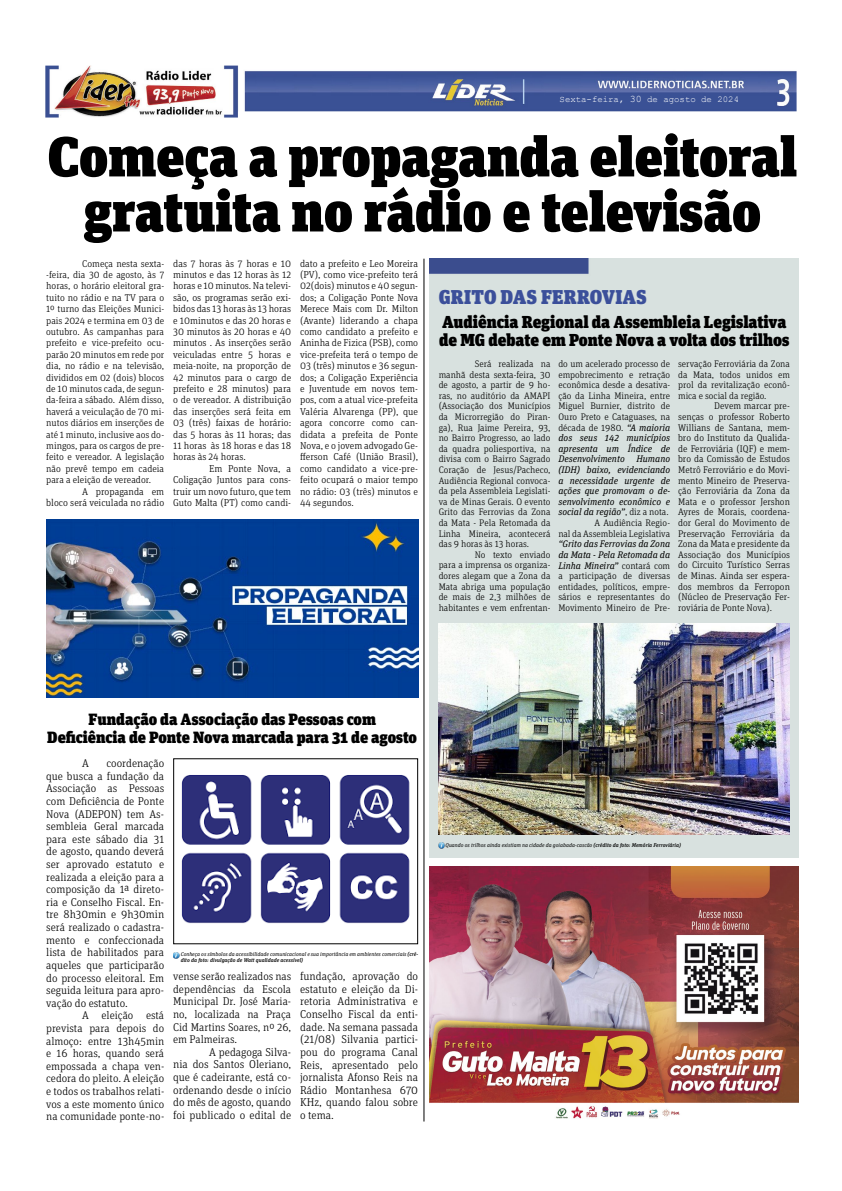
<style>
.page{position:relative;width:842px;height:1191px;background:#fff}
.page>*{position:absolute;margin:0;border:0;box-sizing:border-box;transform-origin:0 0}
.t1{font:900 56.2px/55px "Unit Slab Pro";color:#000;text-align:center}
.t2{font:900 20px "Unit Slab Pro";letter-spacing:.01em;color:#3b4f9a}
.t3{font:900 17.3px/18px "Unit Slab Pro";color:#000}
.t4{font:900 16.3px/18px "Unit Slab Pro";color:#000;text-align:center}
.t5{font:300 11.4px/12.6px "Unit Slab Pro";color:#000;text-align:justify}
.t6{font:300 11.3px/12.6px "Unit Slab Pro";color:#000;text-align:justify}
.t7{font:300 11.2px/12.6px "Unit Slab Pro";color:#000;text-align:justify}
.t8{font:300 10px/11.4px "Unit Slab Pro";color:#000;text-align:justify}
.t9{font:300 9.8px/11.4px "Unit Slab Pro";color:#000;text-align:justify}
.t10{font:300 9.6px/10.6px "Unit Slab Pro";color:#000;text-align:justify}
.t11{font:300 9.5px/10.6px "Unit Slab Pro";color:#000;text-align:justify}
.t12{font:9px "Courier New";color:#fff}
.t13{font:italic 5.5px/5.5px "Unit Slab Pro";color:#000}
.s1{font-size:10px}
.s2{font-weight:400;font-style:italic}
.s3{font-weight:500}
</style>
<div class="page">
<img style="left:45px;top:66px;width:751px;height:52px">
<img style="left:430px;top:866px;width:368px;height:253px">
<svg style="left:173px;top:952px;width:6px;height:6px"></svg>
<div style="left:430px;top:259px;width:368px;height:598px;background:#d8e1df"></div>
<svg style="left:439px;top:842px;width:6px;height:6px"></svg>
<hr style="left:423px;top:259px;width:1px;height:862px;background:#000">
<img style="left:439px;top:623px;width:351px;height:212px">
<img style="left:46px;top:519px;width:372px;height:178px">
<img style="left:181px;top:775px;width:229px;height:149px">
<div style="left:173px;top:758px;width:245px;height:186px;border:1px solid #000"></div>
<p class="t12" style="left:560px;top:94px;width:181px">Sexta-feira, <span class="s1">30</span> de agosto de 2024</p>
<h1 class="t1" style="left:48px;top:126px;width:751px">Começa a propaganda eleitoral gratuita no rádio e televisão</h1>
<p class="t9" style="left:46px;top:257px;width:120px;text-indent:36px">Começa nesta sexta--feira, dia 30 de agosto, às 7 horas, o horário eleitoral gra&shy;tuito no rádio e na TV para o 1º turno das Eleições Munici&shy;pais 2024 e termina em 03 de outubro. As campanhas para prefeito e vice-prefeito ocu&shy;parão 20 minutos em rede por dia, no rádio e na televisão, divididos em 02 (dois) blocos de 10 minutos cada, de segun&shy;da-feira a sábado. Além disso, haverá a veiculação de 70 mi&shy;nutos diários em inserções de até 1 minuto, inclusive aos do&shy;mingos, para os cargos de pre&shy;feito e vereador. A legislação não prevê tempo em cadeia para a eleição de vereador.</p>
<p class="t8" style="left:46px;top:485px;width:120px;text-align:right">A propaganda em<br>bloco será veiculada no rádio</p>
<p class="t8" style="left:173px;top:257px;width:120px">das 7 horas às 7 horas e 10 minutos e das 12 horas às 12 horas e 10 minutos. Na televi&shy;são, os programas serão exi&shy;bidos das 13 horas às 13 horas e 10minutos e das 20 horas e 30 minutos às 20 horas e 40 minutos . As inserções serão veiculadas entre 5 horas e meia-noite, na proporção de 42 minutos para o cargo de prefeito e 28 minutos) para o de vereador. A distribuição das inserções será feita em 03 (três) faixas de horário: das 5 horas às 11 horas; das 11 horas às 18 horas e das 18 horas às 24 horas.</p>
<p class="t8" style="left:173px;top:462px;width:120px;text-indent:36px">Em Ponte Nova, a Coligação Juntos para cons&shy;truir um novo futuro, que tem Guto Malta (PT) como candi-</p>
<p class="t8" style="left:300px;top:257px;width:120px">dato a prefeito e Leo Moreira (PV), como vice-prefeito terá 02(dois) minutos e 40 segun&shy;dos; a Coligação Ponte Nova Merece Mais com Dr. Milton (Avante) liderando a chapa como candidato a prefeito e Aninha de Fizica (PSB), como vice-prefeita terá o tempo de 03 (três) minutos e 36 segun&shy;dos; a Coligação Experiência e Juventude em novos tem&shy;pos, com a atual vice-prefeita Valéria Alvarenga (PP), que agora concorre como can&shy;didata a prefeita de Ponte Nova, e o jovem advogado Ge&shy;fferson Café (União Brasil), como candidato a vice-pre&shy;feito ocupará o maior tempo no rádio: 03 (três) minutos e 44 segundos.</p>
<h2 class="t2" style="left:439px;top:282px;width:210px">GRITO DAS FERROVIAS</h2>
<h3 class="t3" style="left:439px;top:312px;width:352px">Audiência Regional da Assembleia Legislativa de MG debate em Ponte Nova a volta dos trilhos</h3>
<p class="t11" style="left:439px;top:358px;width:113px;text-indent:36px">Será realizada na manhã desta sexta-feira, 30 de agosto, a partir de 9 ho&shy;ras, no auditório da AMAPI (Associação dos Municípios da Microrregião do Piran&shy;ga), Rua Jaime Pereira, 93, no Bairro Progresso, ao lado da quadra poliesportiva, na divisa com o Bairro Sagrado Coração de Jesus/Pacheco, Audiência Regional convoca&shy;da pela Assembleia Legislati&shy;va de Minas Gerais. O evento Grito das Ferrovias da Zona da Mata - Pela Retomada da Linha Mineira, acontecerá das 9 horas às 13 horas.</p>
<p class="t11" style="left:439px;top:549px;width:113px;text-indent:36px">No texto enviado para a imprensa os organiza&shy;dores alegam que a Zona da Mata abriga uma população de mais de 2,3 milhões de habitantes e vem enfrentan-</p>
<p class="t11" style="left:558px;top:358px;width:113px;text-align:right">do um acelerado processo de empobrecimento e retração econômica desde a desativa&shy;ção da Linha Mineira, entre<br>Miguel Burnier, distrito de<br>Ouro Preto e Cataguases, na década de 1980. <span class="s2">“A maioria dos seus 142 municípios apresenta um Índice de<br>Desenvolvimento Humano (IDH) baixo, evidenciando a necessidade urgente de ações que promovam o de&shy;senvolvimento econômico e social da região”</span>, diz a nota.<br>A Audiência Regio-<br>nal da Assembleia Legislativa</p>
<p class="t11" style="left:558px;top:538px;width:113px"><span class="s2">“Grito das Ferrovias da Zona da Mata - Pela Retomada da Linha Mineira”</span> contará com a participação de diversas entidades, políticos, empre&shy;sários e representantes do Movimento Mineiro de Pre-</p>
<p class="t11" style="left:678px;top:358px;width:113px">servação Ferroviária da Zona da Mata, todos unidos em prol da revitalização econô&shy;mica e social da região.</p>
<p class="t10" style="left:678px;top:400px;width:113px;text-indent:36px">Devem marcar pre&shy;senças o professor Roberto Willians de Santana, mem&shy;bro do Instituto da Qualida&shy;de Ferroviária (IQF) e mem&shy;bro da Comissão de Estudos Metrô Ferroviário e do Movi&shy;mento Mineiro de Preserva&shy;ção Ferroviária da Zona da Mata e o professor Jershon Ayres de Morais, coordena&shy;dor Geral do Movimento de Preservação Ferroviária da Zona da Mata e presidente da Associação dos Municípios do Circuito Turístico Serras de Minas. Ainda ser espera&shy;dos membros da Ferropon (Núcleo de Preservação Fer&shy;roviária de Ponte Nova).</p>
<h3 class="t4" style="left:47px;top:709px;width:371px">Fundação da Associação das Pessoas com<br>Deficiência de Ponte Nova marcada para 31 de agosto</h3>
<p class="t6" style="left:46px;top:756px;width:120px;text-indent:60px">coordenação que busca a fundação da Associação as Pessoas com Deficiência de Ponte Nova (ADEPON) tem As&shy;sembleia Geral marcada para este sábado dia 31 de agosto, quando deverá ser aprovado estatuto e realizada a eleição para a composição da 1ª direto&shy;ria e Conselho Fiscal. En&shy;tre 8h30min e 9h30min será realizado o cadastra&shy;mento e confeccionada lista de habilitados para aqueles que participarão do processo eleitoral. Em seguida leitura para apro&shy;vação do estatuto.</p>
<p class="t7" style="left:46px;top:1008px;width:120px;text-indent:36px">A eleição está prevista para depois do almoço: entre 13h45min e 16 horas, quando será empossada a chapa ven&shy;cedora do pleito. A eleição e todos os trabalhos relati&shy;vos a este momento único na comunidade ponte-no-</p>
<p class="t6" style="left:82px;top:756px;width:8px">A</p>
<p class="t13" style="left:181px;top:951px;width:239px">Conheça os símbolos da acessibilidade comunicacional e sua importância em ambientes comerciais <span class="s3">(cré&shy;dito da foto: divulgação de Watt qualidade acessível)</span></p>
<p class="t7" style="left:173px;top:969px;width:120px">vense serão realizados nas dependências da Escola Municipal Dr. José Maria&shy;no, localizada na Praça Cid Martins Soares, nº 26, em Palmeiras.</p>
<p class="t5" style="left:173px;top:1045px;width:120px;text-indent:36px">A pedagoga Silva&shy;nia dos Santos Oleriano, que é cadeirante, está co&shy;ordenando desde o início do mês de agosto, quando foi publicado o edital de</p>
<p class="t5" style="left:300px;top:969px;width:120px">fundação, aprovação do estatuto e eleição da Di&shy;retoria Administrativa e Conselho Fiscal da enti&shy;dade. Na semana passada (21/08) Silvania partici&shy;pou do programa Canal Reis, apresentado pelo jornalista Afonso Reis na Rádio Montanhesa 670<br>KHz, quando falou sobre o tema.</p>
<p class="t13" style="left:446px;top:841px;width:237px">Quando os trilhos ainda existiam na cidade da goiabada-cascão <span class="s3">(crédito da foto: Memória Ferroviária)</span></p>
</div>
